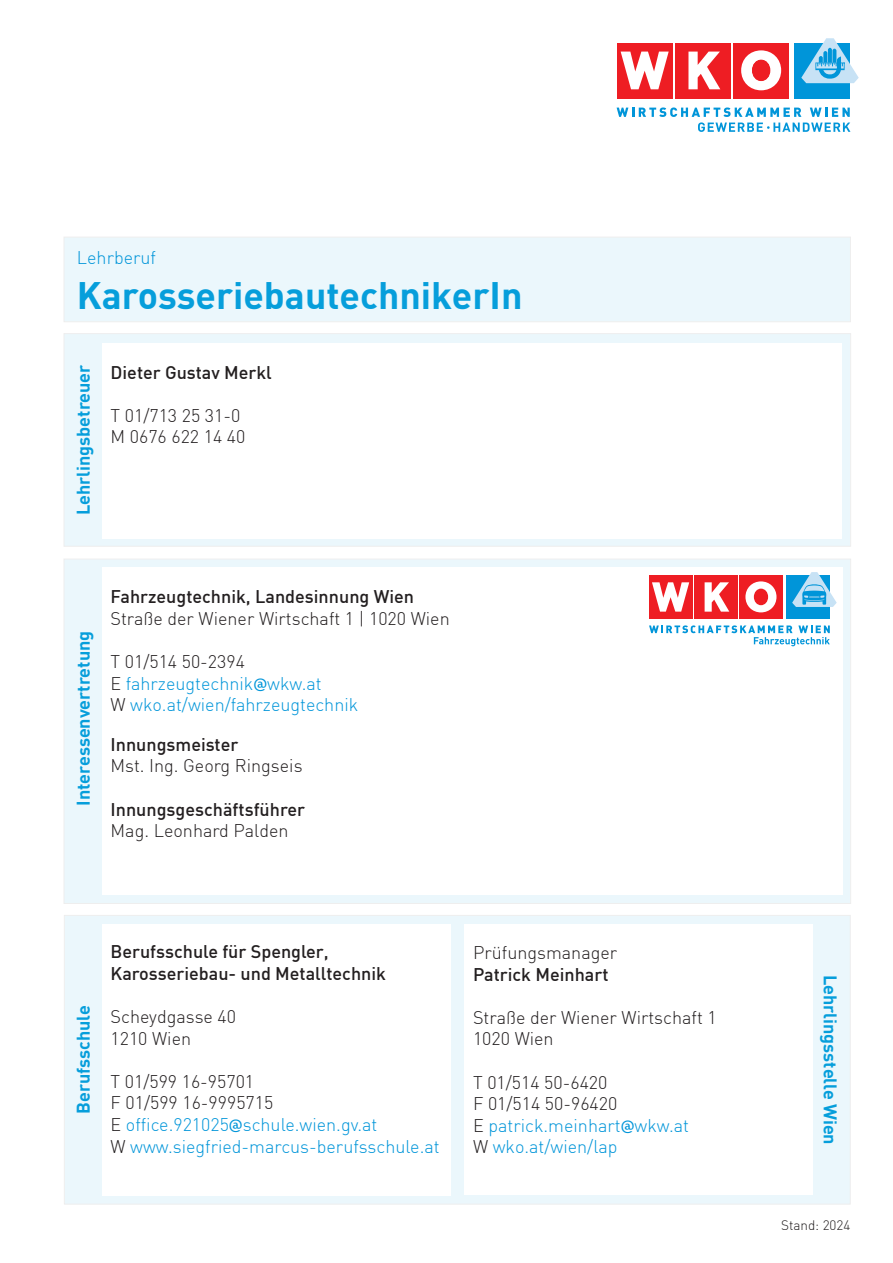
<style>
.page{position:relative;width:893px;height:1263px;background:#fff}
.page>*{position:absolute;margin:0;border:0;box-sizing:border-box;transform-origin:0 0}
.t1{font:700 37.5px "DIN";color:#069edb}
.t2{font:300 18px/21.6px "DIN";color:#0095d9}
.t3{font:300 18px/21.6px "DIN";color:#231f20}
.t4{font:500 18px/21.6px "DIN";color:#231f20}
.t5{font:700 18px "DIN";color:#069edb}
.t6{font:300 13.5px "DIN";color:#231f20}
.s1{color:#231f20}
.s2{font-family:"Trebuchet MS";font-weight:400}
</style>
<div class="page">
<div style="left:64px;top:237px;width:787px;height:85px;background:#ebf7fc"></div>
<div style="left:64px;top:333px;width:787px;height:213px;background:#ebf7fc"></div>
<div style="left:64px;top:559px;width:787px;height:345px;background:#ebf7fc"></div>
<div style="left:64px;top:915px;width:786px;height:289px;background:#ebf7fc"></div>
<div style="left:733px;top:43px;width:56px;height:56px;background:#ee1d23"></div>
<div style="left:675px;top:43px;width:56px;height:56px;background:#ee1d23"></div>
<svg style="left:688px;top:52px;width:32px;height:37px"></svg>
<div style="left:617px;top:43px;width:55px;height:56px;background:#ee1d23"></div>
<svg style="left:621px;top:52px;width:48px;height:37px"></svg>
<svg style="left:741px;top:50px;width:40px;height:40px"></svg>
<div style="left:752px;top:60px;width:18px;height:21px;background:#ee1d23;border-radius:50%"></div>
<div style="left:752px;top:60px;width:18px;height:21px;border:1px solid #ee1d23;border-radius:50%"></div>
<div style="left:794px;top:43px;width:56px;height:56px;background:#0095d9"></div>
<svg style="left:801px;top:38px;width:58px;height:45px"></svg>
<svg style="left:617px;top:107px;width:233px;height:25px"></svg>
<div style="left:102px;top:567px;width:741px;height:328px;background:#fff"></div>
<div style="left:102px;top:343px;width:740px;height:196px;background:#fff"></div>
<div style="left:739px;top:576px;width:43px;height:43px;background:#ee1d23"></div>
<div style="left:694px;top:576px;width:43px;height:43px;background:#ee1d23"></div>
<svg style="left:705px;top:582px;width:24px;height:30px"></svg>
<div style="left:649px;top:576px;width:43px;height:43px;background:#ee1d23"></div>
<svg style="left:652px;top:582px;width:37px;height:30px"></svg>
<div style="left:787px;top:576px;width:43px;height:43px;background:#0095d9"></div>
<div style="left:745px;top:581px;width:31px;height:31px;background:#fff;border-radius:50%"></div>
<div style="left:754px;top:589px;width:14px;height:16px;background:#ee1d23;border-radius:50%"></div>
<svg style="left:649px;top:625px;width:181px;height:21px"></svg>
<svg style="left:792px;top:572px;width:45px;height:35px"></svg>
<div style="left:465px;top:924px;width:348px;height:271px;background:#fff"></div>
<div style="left:102px;top:924px;width:349px;height:271px;background:#fff"></div>
<p class="t2" style="left:77px;top:247px;width:81px">Lehrberuf</p>
<h1 class="t1" style="left:77px;top:271px;width:447px">KarosseriebautechnikerIn</h1>
<p class="t5" style="left:72px;top:515px;width:152px;rotate:-90deg">Lehrlingsbetreuer</p>
<p class="t4" style="left:111px;top:361px;width:163px">Dieter Gustav Merkl</p>
<p class="t3" style="left:111px;top:404px;width:136px">T 01/713 25 31-0<br>M 0676 622 14 40</p>
<p class="t5" style="left:72px;top:806px;width:177px;rotate:-90deg">Interessenvertretung</p>
<p class="t4" style="left:111px;top:585px;width:305px">Fahrzeugtechnik, Landesinnung Wien</p>
<p class="t3" style="left:111px;top:607px;width:341px">Straße der Wiener Wirtschaft 1 | 1020 Wien</p>
<p class="t2" style="left:111px;top:650px;width:249px"><span class="s1">T 01/514 50-2394<br>E</span> fahrzeugtechnik<span class="s2">@</span>wkw.at<br><span class="s1">W</span> wko.at/wien/fahrzeugtechnik</p>
<p class="t4" style="left:111px;top:733px;width:129px">Innungsmeister</p>
<p class="t3" style="left:111px;top:755px;width:194px">Mst. Ing. Georg Ringseis</p>
<p class="t4" style="left:111px;top:798px;width:196px">Innungsgeschäftsführer</p>
<p class="t3" style="left:111px;top:820px;width:180px">Mag. Leonhard Palden</p>
<p class="t5" style="left:72px;top:1114px;width:110px;rotate:-90deg">Berufsschule</p>
<p class="t4" style="left:111px;top:940px;width:277px">Berufsschule für Spengler,<br>Karosseriebau- und Metalltechnik</p>
<p class="t3" style="left:111px;top:1005px;width:127px">Scheydgasse 40<br>1210 Wien</p>
<p class="t2" style="left:111px;top:1070px;width:331px"><span class="s1">T 01/599 16-95701<br>F 01/599 16-9995715<br>E</span> office.921025<span class="s2">@</span>schule.wien.gv.at<br><span class="s1">W</span> www.siegfried-marcus-berufsschule.at</p>
<p class="t3" style="left:473px;top:941px;width:146px">Prüfungsmanager</p>
<p class="t4" style="left:473px;top:963px;width:137px">Patrick Meinhart</p>
<p class="t3" style="left:473px;top:1006px;width:245px">Straße der Wiener Wirtschaft 1<br>1020 Wien</p>
<p class="t2" style="left:473px;top:1071px;width:217px"><span class="s1">T 01/514 50-6420<br>F 01/514 50-96420<br>E</span> patrick.meinhart<span class="s2">@</span>wkw.at<br><span class="s1">W</span> wko.at/wien/lap</p>
<p class="t5" style="left:842px;top:975px;width:172px;rotate:90deg">Lehrlingsstelle Wien</p>
<p class="t6" style="left:781px;top:1217px;width:71px">Stand: 2024</p>
</div>
